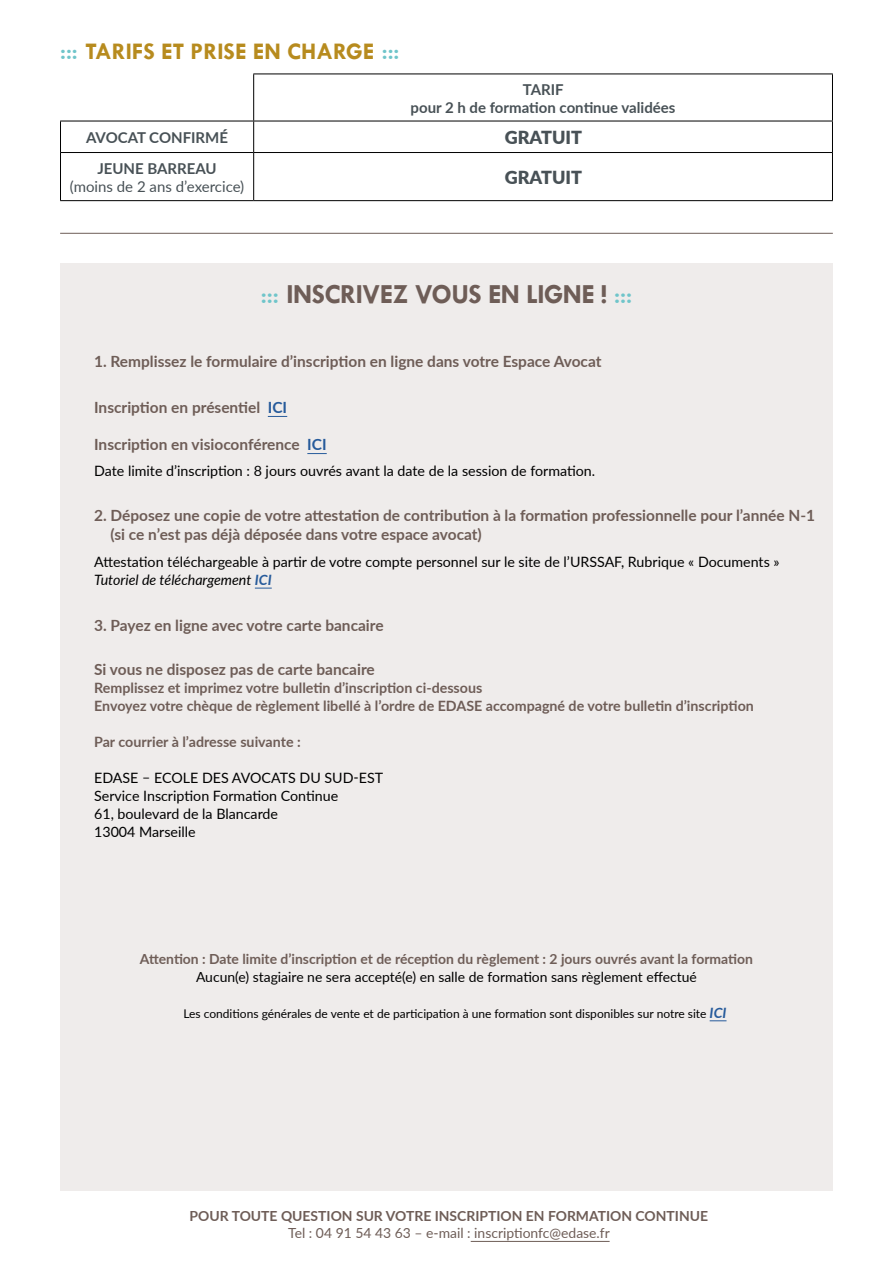
<style>
.page{position:relative;width:893px;height:1263px;background:#fff}
.page>*{position:absolute;margin:0;border:0;box-sizing:border-box;transform-origin:0 0}
.t1{font:700 27.9px "Tw Cen";letter-spacing:-.02em;color:#6e5d57}
.t2{font:700 24px "Tw Cen";color:#b78b1e}
.t3{font:900 18px "Lato";color:#485156}
.t4{font:700 15.45px/18.6px "Lato";color:#6e5d57}
.t5{font:700 15px/18px "Lato";color:#485156;text-align:center}
.t6{font:15px "Lato";color:#485156}
.t7{font:14.25px/18px "Lato";color:#000}
.t8{font:700 14.25px/18px "Lato";color:#6e5d57}
.t9{font:700 13.95px "Lato";color:#6f5e58}
.t10{font:13.95px "Lato";color:#000}
.t11{font:700 13.95px "Lato";color:#6e5d57}
.t12{font:13.95px "Lato";color:#6e5d57}
.t13{font:12px "Lato";color:#000}
.s1{font-weight:400;font-size:27px;color:#70c5ca}
.s2{font-weight:400;color:#70c5ca}
.s3{color:#275b9b}
.s4{font-style:italic}
.s5{font-weight:700;font-style:italic;color:#275b9b}
.s6{font-weight:700;font-style:italic;font-size:14.25px;color:#275b9b}
</style>
<div class="page">
<hr style="left:60px;top:233px;width:773px;height:1px;background:#6e5d57">
<hr style="left:253px;top:74px;width:580px;height:1px;background:#000">
<hr style="left:253px;top:74px;width:1px;height:47px;background:#000">
<hr style="left:832px;top:74px;width:1px;height:47px;background:#000">
<hr style="left:254px;top:121px;width:579px;height:1px;background:#000">
<hr style="left:832px;top:121px;width:1px;height:31px;background:#000">
<hr style="left:254px;top:152px;width:579px;height:1px;background:#000">
<hr style="left:832px;top:153px;width:1px;height:47px;background:#000">
<hr style="left:254px;top:200px;width:579px;height:1px;background:#000">
<hr style="left:60px;top:121px;width:194px;height:1px;background:#000">
<hr style="left:60px;top:121px;width:1px;height:31px;background:#000">
<hr style="left:253px;top:121px;width:1px;height:31px;background:#000">
<hr style="left:60px;top:152px;width:194px;height:1px;background:#000">
<hr style="left:60px;top:153px;width:1px;height:47px;background:#000">
<hr style="left:253px;top:153px;width:1px;height:47px;background:#000">
<hr style="left:60px;top:200px;width:194px;height:1px;background:#000">
<hr style="left:471px;top:1241px;width:139px;height:1px;background:#6e5d57">
<div style="left:60px;top:264px;width:773px;height:927px;background:#efeceb"></div>
<svg style="left:268px;top:416px;width:19px;height:1px"></svg>
<svg style="left:307px;top:453px;width:20px;height:1px"></svg>
<svg style="left:255px;top:588px;width:17px;height:1px"></svg>
<svg style="left:710px;top:1020px;width:16px;height:1px"></svg>
<h2 class="t2" style="left:60px;top:37px;width:341px"><span class="s1">:::</span> TARIFS ET PRISE EN CHARGE <span class="s1">:::</span></h2>
<p class="t5" style="left:411px;top:79px;width:266px">TARIF<br>pour 2 h de formation continue validées</p>
<p class="t5" style="left:86px;top:128px;width:143px">AVOCAT CONFIRMÉ</p>
<p class="t3" style="left:505px;top:124px;width:79px">GRATUIT</p>
<p class="t5" style="left:97px;top:158px;width:121px">JEUNE BARREAU</p>
<p class="t6" style="left:70px;top:175px;width:176px">(moins de 2 ans d’exercice)</p>
<p class="t3" style="left:505px;top:164px;width:79px">GRATUIT</p>
<h1 class="t1" style="left:261px;top:277px;width:373px"><span class="s2">:::</span> INSCRIVEZ VOUS EN LIGNE ! <span class="s2">:::</span></h1>
<p class="t4" style="left:94px;top:352px;width:509px">1. Remplissez le formulaire d’inscription en ligne dans votre Espace Avocat</p>
<p class="t4" style="left:94px;top:397px;width:195px">Inscription en présentiel <span class="s3">ICI</span></p>
<p class="t4" style="left:94px;top:434px;width:234px">Inscription en visioconférence <span class="s3">ICI</span></p>
<p class="t7" style="left:94px;top:461px;width:503px">Date limite d’inscription : 8 jours ouvrés avant la date de la session de formation.</p>
<p class="t4" style="left:111px;top:506px;width:706px;text-indent:-16px">2. Déposez une copie de votre attestation de contribution à la formation professionnelle pour l’année N-1 (si ce n’est pas déjà déposée dans votre espace avocat)</p>
<p class="t7" style="left:94px;top:552px;width:687px">Attestation téléchargeable à partir de votre compte personnel sur le site de l’URSSAF, Rubrique « Documents »<br><span class="s4">Tutoriel de téléchargement</span> <span class="s5">ICI</span></p>
<p class="t4" style="left:94px;top:615px;width:291px">3. Payez en ligne avec votre carte bancaire</p>
<p class="t4" style="left:94px;top:660px;width:282px">Si vous ne disposez pas de carte bancaire</p>
<p class="t8" style="left:94px;top:679px;width:661px">Remplissez et imprimez votre bulletin d’inscription ci-dessous<br>Envoyez votre chèque de règlement libellé à l’ordre de EDASE accompagné de votre bulletin d’inscription</p>
<p class="t8" style="left:94px;top:733px;width:208px">Par courrier à l’adresse suivante :</p>
<p class="t7" style="left:94px;top:769px;width:291px">EDASE – ECOLE DES AVOCATS DU SUD-EST<br>Service Inscription Formation Continue<br>61, boulevard de la Blancarde<br>13004 Marseille</p>
<p class="t9" style="left:140px;top:948px;width:615px">Attention : Date limite d’inscription et de réception du règlement : 2 jours ouvrés avant la formation</p>
<p class="t10" style="left:196px;top:966px;width:502px">Aucun(e) stagiaire ne sera accepté(e) en salle de formation sans règlement effectué</p>
<p class="t13" style="left:183px;top:1004px;width:545px">Les conditions générales de vente et de participation à une formation sont disponibles sur notre site <span class="s6">ICI</span></p>
<p class="t11" style="left:190px;top:1206px;width:520px">POUR TOUTE QUESTION SUR VOTRE INSCRIPTION EN FORMATION CONTINUE</p>
<p class="t12" style="left:288px;top:1223px;width:323px">Tel : 04 91 54 43 63 – e-mail : inscriptionfc@edase.fr</p>
</div>
